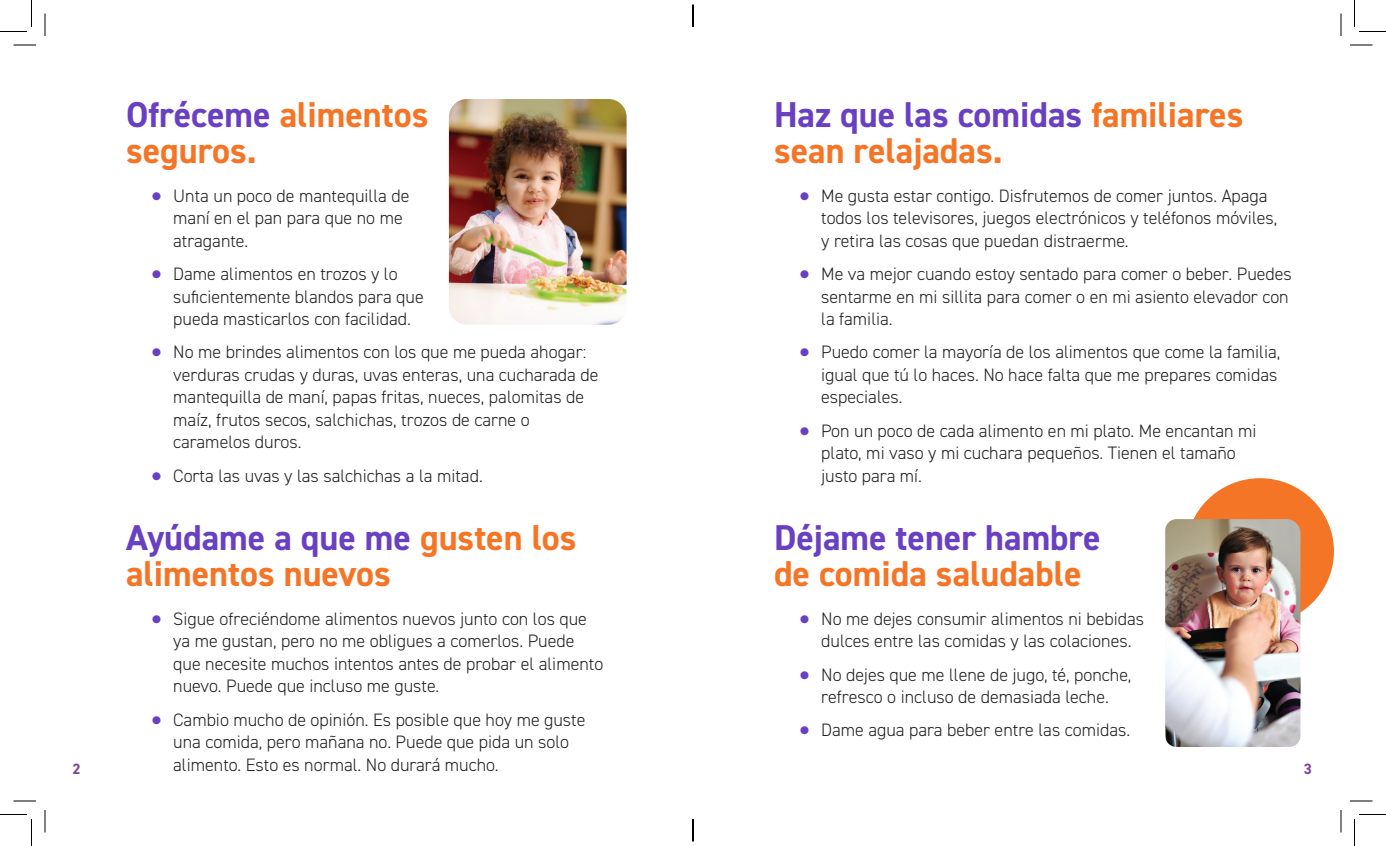
<style>
.page{position:relative;width:1386px;height:846px;background:#fff}
.page>*{position:absolute;margin:0;border:0;box-sizing:border-box;transform-origin:0 0}
.t1{font:700 36px/36px "DIN2014";color:#f57526}
.t2{font:700 36px "DIN2014";color:#6940c2}
.t3{font:300 18px/22.5px "DIN2014";color:#231f20}
.t4{font:700 15px "DIN2014";color:#7c4099}
.s1{color:#6940c2}
.s2{font-weight:700;font-size:34.5px;color:#6940c2}
</style>
<div class="page">
<div style="left:1186px;top:478px;width:148px;height:146px;background:#f57526;border-radius:50%"></div>
<img style="left:449px;top:99px;width:178px;height:226px">
<img style="left:1165px;top:519px;width:135px;height:228px">
<svg style="left:14px;top:45px;width:22px;height:1px"></svg>
<svg style="left:1350px;top:45px;width:22px;height:1px"></svg>
<svg style="left:14px;top:801px;width:22px;height:1px"></svg>
<svg style="left:1350px;top:801px;width:22px;height:1px"></svg>
<svg style="left:45px;top:14px;width:1px;height:22px"></svg>
<svg style="left:45px;top:810px;width:1px;height:22px"></svg>
<svg style="left:1341px;top:14px;width:1px;height:22px"></svg>
<svg style="left:1341px;top:810px;width:1px;height:22px"></svg>
<svg style="left:0;top:0;width:32px;height:32px"></svg>
<svg style="left:0;top:814px;width:32px;height:32px"></svg>
<svg style="left:1354px;top:0;width:32px;height:32px"></svg>
<svg style="left:1354px;top:814px;width:32px;height:32px"></svg>
<svg style="left:692px;top:4px;width:2px;height:23px"></svg>
<svg style="left:692px;top:819px;width:2px;height:23px"></svg>
<h1 class="t1" style="left:126px;top:96px;width:304px"><span class="s1">Ofréceme</span> alimentos seguros.</h1>
<p class="t3" style="left:173px;top:184px;width:238px;text-indent:-22px"><span class="s2">•</span> Unta un poco de mantequilla de maní en el pan para que no me atragante.</p>
<p class="t3" style="left:173px;top:263px;width:252px;text-indent:-22px"><span class="s2">•</span> Dame alimentos en trozos y lo suficientemente blandos para que pueda masticarlos con facilidad.</p>
<p class="t3" style="left:173px;top:341px;width:427px;text-indent:-22px"><span class="s2">•</span> No me brindes alimentos con los que me pueda ahogar: verduras crudas y duras, uvas enteras, una cucharada de mantequilla de maní, papas fritas, nueces, palomitas de maíz, frutos secos, salchichas, trozos de carne o caramelos duros.</p>
<p class="t3" style="left:152px;top:464px;width:333px"><span class="s2">•</span> Corta las uvas y las salchichas a la mitad.</p>
<h1 class="t1" style="left:126px;top:519px;width:452px"><span class="s1">Ayúdame a que me</span> gusten los alimentos nuevos</h1>
<p class="t3" style="left:173px;top:607px;width:432px;text-indent:-22px"><span class="s2">•</span> Sigue ofreciéndome alimentos nuevos junto con los que ya me gustan, pero no me obligues a comerlos. Puede que necesite muchos intentos antes de probar el alimento nuevo. Puede que incluso me guste.</p>
<p class="t3" style="left:173px;top:708px;width:414px;text-indent:-22px"><span class="s2">•</span> Cambio mucho de opinión. Es posible que hoy me guste una comida, pero mañana no. Puede que pida un solo alimento. Esto es normal. No durará mucho.</p>
<h1 class="t1" style="left:774px;top:96px;width:471px"><span class="s1">Haz que las comidas</span> familiares sean relajadas.</h1>
<p class="t3" style="left:821px;top:184px;width:458px;text-indent:-22px"><span class="s2">•</span> Me gusta estar contigo. Disfrutemos de comer juntos. Apaga todos los televisores, juegos electrónicos y teléfonos móviles, y retira las cosas que puedan distraerme.</p>
<p class="t3" style="left:821px;top:263px;width:472px;text-indent:-22px"><span class="s2">•</span> Me va mejor cuando estoy sentado para comer o beber. Puedes sentarme en mi sillita para comer o en mi asiento elevador con la familia.</p>
<p class="t3" style="left:821px;top:341px;width:461px;text-indent:-22px"><span class="s2">•</span> Puedo comer la mayoría de los alimentos que come la familia, igual que tú lo haces. No hace falta que me prepares comidas especiales.</p>
<p class="t3" style="left:821px;top:419px;width:437px;text-indent:-22px"><span class="s2">•</span> Pon un poco de cada alimento en mi plato. Me encantan mi plato, mi vaso y mi cuchara pequeños. Tienen el tamaño justo para mí.</p>
<h1 class="t2" style="left:774px;top:514px;width:328px">Déjame tener hambre</h1>
<h1 class="t1" style="left:774px;top:555px;width:309px">de comida saludable</h1>
<p class="t3" style="left:800px;top:607px;width:346px;text-align:center"><span class="s2">•</span> No me dejes consumir alimentos ni bebidas dulces entre las comidas y las colaciones.</p>
<p class="t3" style="left:800px;top:663px;width:333px;text-align:center"><span class="s2">•</span> No dejes que me llene de jugo, té, ponche, refresco o incluso de demasiada leche.</p>
<p class="t3" style="left:800px;top:719px;width:332px"><span class="s2">•</span> Dame agua para beber entre las comidas.</p>
<p class="t4" style="left:72px;top:759px;width:10px">2</p>
<p class="t4" style="left:1304px;top:759px;width:10px">3</p>
</div>
